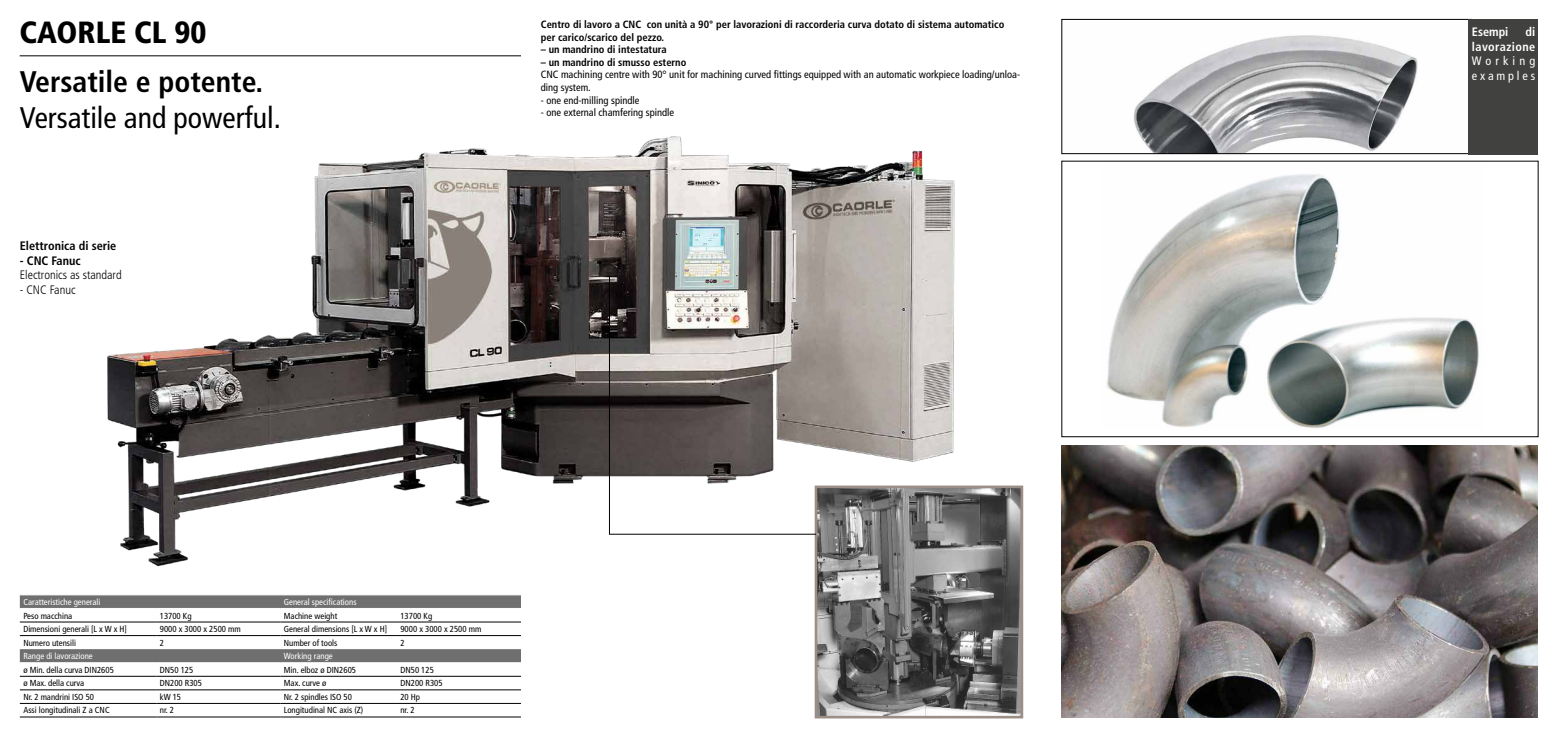
<style>
.page{position:relative;width:1558px;height:737px;background:#fff}
.page>*{position:absolute;margin:0;border:0;box-sizing:border-box;transform-origin:0 0}
.t1{font:900 condensed 30.62px "Frutiger";color:#000}
.t2{font:condensed 29.75px "Frutiger";color:#000}
.t3{font:700 condensed 29.75px "Frutiger";color:#000}
.t4{font:300 condensed 12.25px "Frutiger";color:#000}
.t5{font:700 condensed 12.25px "Frutiger";color:#000}
.t6{font:700 condensed 12.25px/14.7px "Frutiger";letter-spacing:.035em;color:#fff;text-align:right}
.t7{font:condensed 12.25px/14.7px "Frutiger";letter-spacing:.23em;color:#fff}
.t8{font:700 condensed 10.5px/12.6px "Frutiger";color:#000}
.t9{font:condensed 10.5px/12.6px "Frutiger";color:#000}
.t10{font:condensed 8.75px "Frutiger";color:#000}
.t11{font:condensed 8.75px "Frutiger";color:#fff}
</style>
<div class="page">
<img style="left:107px;top:136px;width:848px;height:451px">
<hr style="left:20px;top:55px;width:501px;height:1px;background:#000">
<svg style="left:20px;top:595px;width:501px;height:13px;background:#747373"></svg>
<svg style="left:20px;top:649px;width:501px;height:13px;background:#717070"></svg>
<hr style="left:20px;top:676px;width:136px;height:1px;background:#000">
<hr style="left:156px;top:676px;width:124px;height:1px;background:#000">
<hr style="left:280px;top:676px;width:117px;height:1px;background:#000">
<hr style="left:397px;top:676px;width:124px;height:1px;background:#000">
<hr style="left:20px;top:689px;width:136px;height:1px;background:#000">
<hr style="left:156px;top:689px;width:124px;height:1px;background:#000">
<hr style="left:280px;top:689px;width:117px;height:1px;background:#000">
<hr style="left:397px;top:689px;width:124px;height:1px;background:#000">
<hr style="left:20px;top:703px;width:136px;height:1px;background:#000">
<hr style="left:156px;top:703px;width:124px;height:1px;background:#000">
<hr style="left:280px;top:703px;width:117px;height:1px;background:#000">
<hr style="left:397px;top:703px;width:124px;height:1px;background:#000">
<hr style="left:20px;top:622px;width:136px;height:1px;background:#000">
<hr style="left:156px;top:622px;width:124px;height:1px;background:#000">
<hr style="left:280px;top:622px;width:117px;height:1px;background:#000">
<hr style="left:397px;top:622px;width:124px;height:1px;background:#000">
<hr style="left:20px;top:635px;width:136px;height:1px;background:#000">
<hr style="left:156px;top:635px;width:124px;height:1px;background:#000">
<hr style="left:280px;top:635px;width:117px;height:1px;background:#000">
<hr style="left:397px;top:635px;width:124px;height:1px;background:#000">
<hr style="left:20px;top:717px;width:136px;height:1px;background:#000">
<hr style="left:156px;top:717px;width:124px;height:1px;background:#000">
<hr style="left:280px;top:717px;width:117px;height:1px;background:#000">
<hr style="left:397px;top:717px;width:124px;height:1px;background:#000">
<img style="left:819px;top:489px;width:200px;height:225px">
<div style="left:815px;top:485px;width:208px;height:233px;border:3px solid #9b8e87"></div>
<img style="left:1106px;top:174px;width:373px;height:254px">
<img style="left:1133px;top:35px;width:285px;height:117px">
<div style="left:1061px;top:19px;width:411px;height:135px;border:1px solid #000"></div>
<img style="left:1061px;top:445px;width:477px;height:272px">
<div style="left:1468px;top:19px;width:70px;height:135px;background:#41413f"></div>
<svg style="left:608px;top:274px;width:209px;height:261px"></svg>
<h1 class="t1" style="left:20px;top:14px;width:188px">CAORLE CL 90</h1>
<h2 class="t3" style="left:20px;top:64px;width:245px">Versatile e potente.</h2>
<h2 class="t2" style="left:20px;top:100px;width:262px">Versatile and powerful.</h2>
<h3 class="t5" style="left:20px;top:238px;width:98px">Elettronica di serie</h3>
<h3 class="t5" style="left:20px;top:253px;width:62px">- CNC Fanuc</h3>
<h3 class="t4" style="left:20px;top:268px;width:103px">Electronics as standard</h3>
<h3 class="t4" style="left:20px;top:283px;width:57px">- CNC Fanuc</h3>
<p class="t8" style="left:541px;top:18px;width:465px">Centro di lavoro a CNC con unità a 90° per lavorazioni di raccorderia curva dotato di sistema automatico per carico/scarico del pezzo.</p>
<p class="t8" style="left:541px;top:43px;width:127px">– un mandrino di intestatura</p>
<p class="t8" style="left:541px;top:56px;width:147px">– un mandrino di smusso esterno</p>
<p class="t9" style="left:541px;top:68px;width:481px">CNC machining centre with 90° unit for machining curved fittings equipped with an automatic workpiece loading/unloa&shy;ding system.</p>
<p class="t9" style="left:541px;top:94px;width:100px">- one end-milling spindle</p>
<p class="t9" style="left:541px;top:106px;width:135px">- one external chamfering spindle</p>
<p class="t11" style="left:23px;top:597px;width:79px">Caratteristiche generali</p>
<p class="t11" style="left:284px;top:597px;width:74px">General specifications</p>
<p class="t10" style="left:23px;top:610px;width:50px">Peso macchina</p>
<p class="t10" style="left:160px;top:610px;width:33px">13700 Kg</p>
<p class="t10" style="left:284px;top:610px;width:55px">Machine weight</p>
<p class="t10" style="left:400px;top:610px;width:33px">13700 Kg</p>
<p class="t10" style="left:23px;top:624px;width:105px">Dimensioni generali [L x W x H]</p>
<p class="t10" style="left:160px;top:624px;width:82px">9000 x 3000 x 2500 mm</p>
<p class="t10" style="left:284px;top:624px;width:105px">General dimensions [L x W x H]</p>
<p class="t10" style="left:400px;top:624px;width:82px">9000 x 3000 x 2500 mm</p>
<p class="t10" style="left:23px;top:637px;width:54px">Numero utensili</p>
<p class="t10" style="left:160px;top:637px;width:6px">2</p>
<p class="t10" style="left:284px;top:637px;width:55px">Number of tools</p>
<p class="t10" style="left:400px;top:637px;width:6px">2</p>
<p class="t11" style="left:23px;top:651px;width:71px">Range di lavorazione</p>
<p class="t11" style="left:284px;top:651px;width:50px">Working range</p>
<p class="t10" style="left:23px;top:664px;width:92px">ø Min. della curva DIN2605</p>
<p class="t10" style="left:160px;top:664px;width:35px">DN50 125</p>
<p class="t10" style="left:284px;top:664px;width:74px">Min. elboz ø DIN2605</p>
<p class="t10" style="left:400px;top:664px;width:35px">DN50 125</p>
<p class="t10" style="left:23px;top:678px;width:62px">ø Max. della curva</p>
<p class="t10" style="left:160px;top:678px;width:44px">DN200 R305</p>
<p class="t10" style="left:284px;top:678px;width:44px">Max. curve ø</p>
<p class="t10" style="left:400px;top:678px;width:44px">DN200 R305</p>
<p class="t10" style="left:23px;top:691px;width:72px">Nr. 2 mandrini ISO 50</p>
<p class="t10" style="left:160px;top:691px;width:23px">kW 15</p>
<p class="t10" style="left:284px;top:691px;width:70px">Nr. 2 spindles ISO 50</p>
<p class="t10" style="left:400px;top:691px;width:21px">20 Hp</p>
<p class="t10" style="left:23px;top:705px;width:88px">Assi longitudinali Z a CNC</p>
<p class="t10" style="left:160px;top:705px;width:16px">nr. 2</p>
<p class="t10" style="left:284px;top:705px;width:81px">Longitudinal NC axis (Z)</p>
<p class="t10" style="left:400px;top:705px;width:16px">nr. 2</p>
<h3 class="t6" style="left:1472px;top:24px;width:65px">di lavorazione</h3>
<h3 class="t7" style="left:1472px;top:54px;width:65px">Working examples</h3>
<h3 class="t6" style="left:1472px;top:24px;width:38px">Esempi</h3>
</div>
